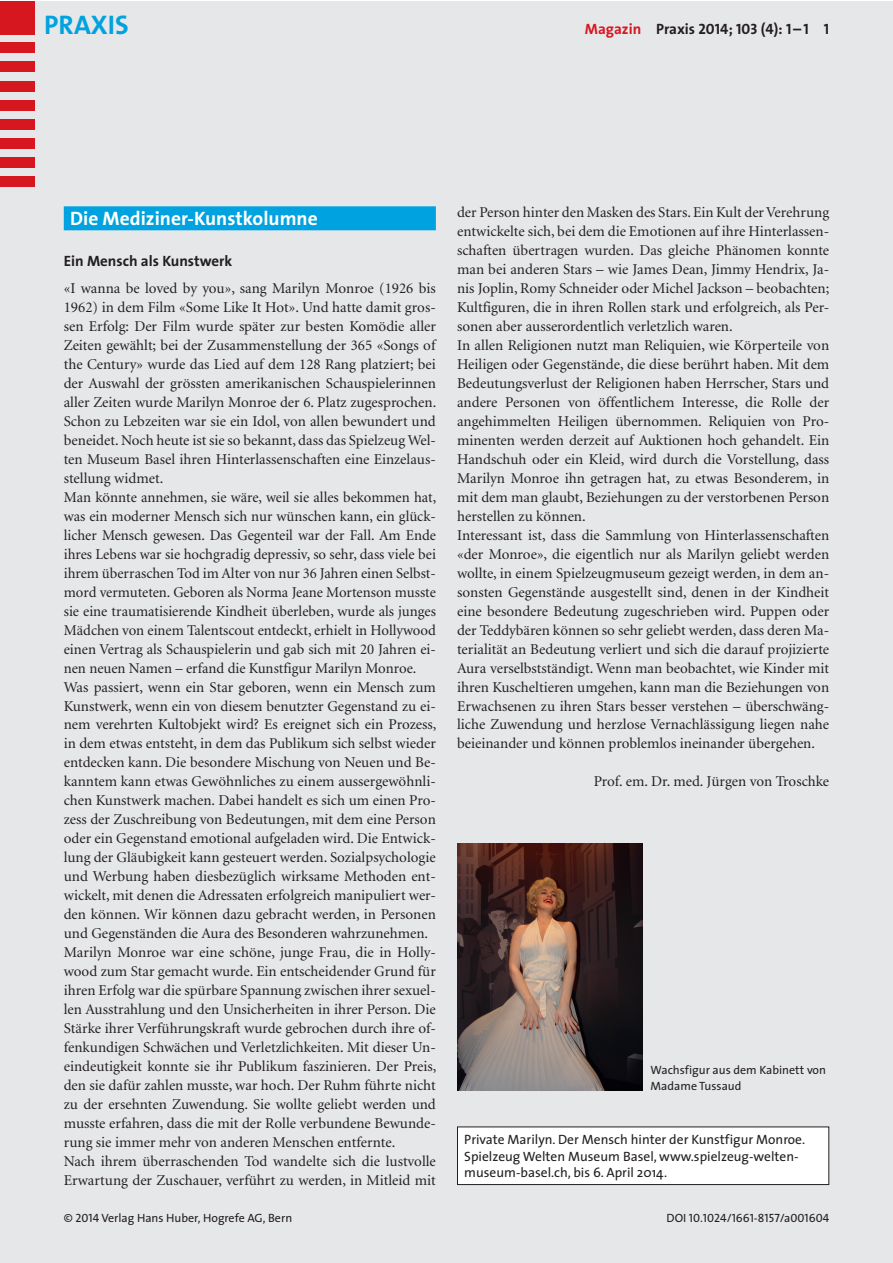
<style>
.page{position:relative;width:893px;height:1263px;background:#fff}
.page>*{position:absolute;margin:0;border:0;box-sizing:border-box;transform-origin:0 0}
.t1{font:700 27px "The Sans B W7";color:#00a2df}
.t2{font:700 19.5px "The Sans";color:#fff}
.t3{font:15px/19px "Minion";color:#231f20}
.t4{font:15px "The Sans Bold Caps";color:#231f20}
.t5{font:700 15px "The Sans";color:#231f20}
.t6{font:13.5px/16.5px "The Sans";color:#231f20}
.t7{font:12px/15.8px "The Sans";color:#231f20}
.t8{font:12px "The Sans B W5 Plain";color:#231f20}
.t9{font:12px "The Sans Caps";color:#231f20}
.s1{font-family:"The Sans B W7";font-weight:700;color:#d7171f}
.s2{font-family:"The Sans B W7";font-weight:700}
.s3{font-family:"The Sans Caps"}
.s4{font-family:"The Sans"}
</style>
<div class="page">
<div style="left:0;top:1px;width:892px;height:1262px;background:#e6e7e9"></div>
<div style="left:0;top:1px;width:34px;height:33px;background:#d7171f"></div>
<div style="left:0;top:43px;width:34px;height:10px;background:#d7171f"></div>
<div style="left:0;top:62px;width:34px;height:10px;background:#d7171f"></div>
<div style="left:0;top:81px;width:34px;height:10px;background:#d7171f"></div>
<div style="left:0;top:100px;width:34px;height:11px;background:#d7171f"></div>
<div style="left:0;top:119px;width:34px;height:11px;background:#d7171f"></div>
<div style="left:0;top:138px;width:34px;height:11px;background:#d7171f"></div>
<div style="left:0;top:157px;width:34px;height:11px;background:#d7171f"></div>
<div style="left:0;top:176px;width:34px;height:11px;background:#d7171f"></div>
<div style="left:64px;top:206px;width:372px;height:24px;background:#00a2df"></div>
<div style="left:457px;top:1127px;width:372px;height:57px;background:#fff"></div>
<div style="left:457px;top:1126px;width:372px;height:59px;border:1px solid #231f20"></div>
<img style="left:457px;top:843px;width:185px;height:247px">
<h1 class="t1" style="left:44px;top:8px;width:86px">PRAXIS</h1>
<p class="t4" style="left:585px;top:17px;width:246px"><span class="s1">Magazin</span> <span class="s2">Praxis</span> 2014<span class="s2">;</span> 103 (4)<span class="s2">:</span> 1 <span class="s2">–</span>1 1</p>
<h2 class="t2" style="left:70px;top:202px;width:249px">Die Mediziner-Kunstkolumne</h2>
<p class="t5" style="left:64px;top:248px;width:170px">Ein Mensch als Kunstwerk</p>
<p class="t3" style="left:64px;top:279px;width:374px">«I wanna be loved by you», sang Marilyn Monroe (1926 bis 1962) in dem Film «Some Like It Hot». Und hatte damit gros&shy;sen Erfolg: Der Film wurde später zur besten Komödie aller Zeiten gewählt; bei der Zusammenstellung der 365 «Songs of the Century» wurde das Lied auf dem 128 Rang platziert; bei der Auswahl der grössten amerikanischen Schauspielerinnen aller Zeiten wurde Marilyn Monroe der 6. Platz zugesprochen.<br>Schon zu Lebzeiten war sie ein Idol, von allen bewundert und beneidet. Noch heute ist sie so bekannt, dass das Spielzeug Wel&shy;ten Museum Basel ihren Hinterlassenschaften eine Einzelaus&shy;stellung widmet.<br>Man könnte annehmen, sie wäre, weil sie alles bekommen hat, was ein moderner Mensch sich nur wünschen kann, ein glück&shy;licher Mensch gewesen. Das Gegenteil war der Fall. Am Ende ihres Lebens war sie hochgradig depressiv, so sehr, dass viele bei ihrem überraschen Tod im Alter von nur 36 Jahren einen Selbst&shy;mord vermuteten. Geboren als Norma Jeane Mortenson musste sie eine traumatisierende Kindheit überleben, wurde als junges Mädchen von einem Talentscout entdeckt, erhielt in Hollywood einen Vertrag als Schauspielerin und gab sich mit 20 Jahren ei&shy;nen neuen Namen – erfand die Kunstfigur Marilyn Monroe.<br>Was passiert, wenn ein Star geboren, wenn ein Mensch zum Kunstwerk, wenn ein von diesem benutzter Gegenstand zu ei&shy;nem verehrten Kultobjekt wird? Es ereignet sich ein Prozess, in dem etwas entsteht, in dem das Publikum sich selbst wieder entdecken kann. Die besondere Mischung von Neuen und Be&shy;kanntem kann etwas Gewöhnliches zu einem aussergewöhnli&shy;chen Kunstwerk machen. Dabei handelt es sich um einen Pro&shy;zess der Zuschreibung von Bedeutungen, mit dem eine Person oder ein Gegenstand emotional aufgeladen wird. Die Entwick&shy;lung der Gläubigkeit kann gesteuert werden. Sozialpsychologie und Werbung haben diesbezüglich wirksame Methoden ent&shy;wickelt, mit denen die Adressaten erfolgreich manipuliert wer&shy;den können. Wir können dazu gebracht werden, in Personen und Gegenständen die Aura des Besonderen wahrzunehmen.<br>Marilyn Monroe war eine schöne, junge Frau, die in Holly&shy;wood zum Star gemacht wurde. Ein entscheidender Grund für ihren Erfolg war die spürbare Spannung zwischen ihrer sexuel&shy;len Ausstrahlung und den Unsicherheiten in ihrer Person. Die Stärke ihrer Verführungskraft wurde gebrochen durch ihre of&shy;fenkundigen Schwächen und Verletzlichkeiten. Mit dieser Un&shy;eindeutigkeit konnte sie ihr Publikum faszinieren. Der Preis, den sie dafür zahlen musste, war hoch. Der Ruhm führte nicht zu der ersehnten Zuwendung. Sie wollte geliebt werden und musste erfahren, dass die mit der Rolle verbundene Bewunde&shy;rung sie immer mehr von anderen Menschen entfernte.<br>Nach ihrem überraschenden Tod wandelte sich die lustvolle Erwartung der Zuschauer, verführt zu werden, in Mitleid mit</p>
<p class="t3" style="left:457px;top:203px;width:374px">der Person hinter den Masken des Stars. Ein Kult der Verehrung entwickelte sich, bei dem die Emotionen auf ihre Hinterlassen&shy;schaften übertragen wurden. Das gleiche Phänomen konnte man bei anderen Stars – wie James Dean, Jimmy Hendrix, Ja&shy;nis Joplin, Romy Schneider oder Michel Jackson – beobachten; Kultfiguren, die in ihren Rollen stark und erfolgreich, als Per&shy;sonen aber ausserordentlich verletzlich waren.<br>In allen Religionen nutzt man Reliquien, wie Körperteile von Heiligen oder Gegenstände, die diese berührt haben. Mit dem Bedeutungsverlust der Religionen haben Herrscher, Stars und andere Personen von öffentlichem Interesse, die Rolle der angehimmelten Heiligen übernommen. Reliquien von Pro&shy;minenten werden derzeit auf Auktionen hoch gehandelt. Ein Handschuh oder ein Kleid, wird durch die Vorstellung, dass Marilyn Monroe ihn getragen hat, zu etwas Besonderem, in mit dem man glaubt, Beziehungen zu der verstorbenen Person herstellen zu können.<br>Interessant ist, dass die Sammlung von Hinterlassenschaften «der Monroe», die eigentlich nur als Marilyn geliebt werden wollte, in einem Spielzeugmuseum gezeigt werden, in dem an&shy;sonsten Gegenstände ausgestellt sind, denen in der Kindheit eine besondere Bedeutung zugeschrieben wird. Puppen oder der Teddybären können so sehr geliebt werden, dass deren Ma&shy;terialität an Bedeutung verliert und sich die darauf projizierte Aura verselbstständigt. Wenn man beobachtet, wie Kinder mit ihren Kuscheltieren umgehen, kann man die Beziehungen von Erwachsenen zu ihren Stars besser verstehen – überschwäng&shy;liche Zuwendung und herzlose Vernachlässigung liegen nahe beieinander und können problemlos ineinander übergehen.</p>
<p class="t3" style="left:594px;top:773px;width:237px">Prof. em. Dr. med. Jürgen von Troschke</p>
<p class="t7" style="left:651px;top:1062px;width:177px">Wachsfigur aus dem Kabinett von<br>Madame Tussaud</p>
<p class="t6" style="left:464px;top:1131px;width:343px">Private Marilyn. Der Mensch hinter der Kunstfigur Monroe.<br>Spielzeug Welten Museum Basel, www.spielzeug-welten&shy;museum-basel.ch, bis 6. April 2014.</p>
<p class="t8" style="left:64px;top:1210px;width:230px"><span class="s3">© 2014</span> Verlag Hans Huber, Hogrefe AG, Bern</p>
<p class="t9" style="left:667px;top:1208px;width:164px"><span class="s4">DOI</span> 10<span class="s4">.</span>1024<span class="s4">/</span>1661<span class="s4">-</span>8157<span class="s4">/a</span>001604</p>
</div>
